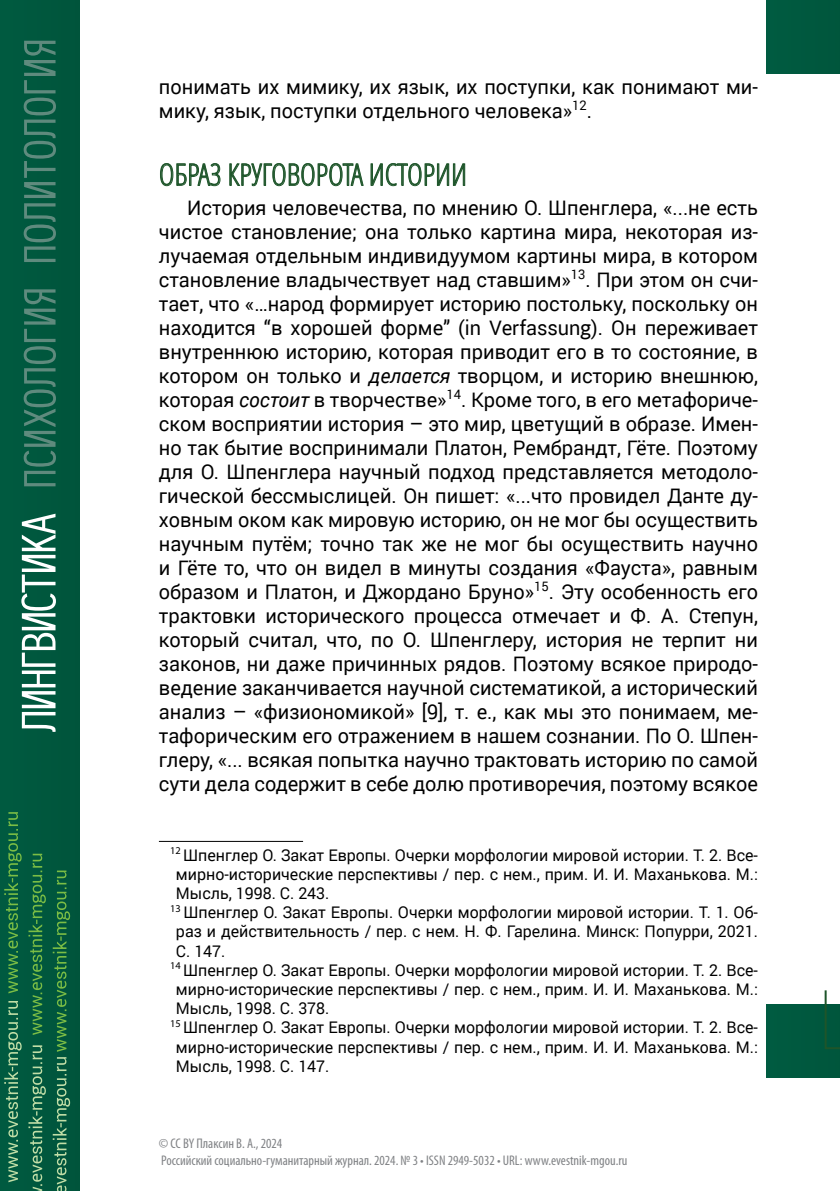
<style>
.page{position:relative;width:840px;height:1191px;background:#fff}
.page>*{position:absolute;margin:0;border:0;box-sizing:border-box;transform-origin:0 0}
.Подзаг_аннот__ключ_с{font:30px "Germano";color:#1e552a}
.Основной_текст{font:20px/24px "Roberto Sans";color:#000}
.Сноска{font:16px/19.2px "Roberto Sans";color:#000;text-align:justify}
.t1{font:condensed 14px/16.8px "Myriad Pro";color:#808285}
.s1{font-style:italic}
</style>
<div class="page">
<div style="left:0;top:0;width:79px;height:1191px;background:#00573d"></div>
<div style="left:766px;top:0;width:73px;height:74px;background:#00583f"></div>
<svg style="left:4px;top:1001px;width:18px;height:181px"></svg>
<svg style="left:4px;top:812px;width:18px;height:181px"></svg>
<svg style="left:28px;top:853px;width:18px;height:182px"></svg>
<svg style="left:53px;top:870px;width:17px;height:181px"></svg>
<svg style="left:28px;top:1045px;width:18px;height:146px"></svg>
<svg style="left:53px;top:1057px;width:17px;height:134px"></svg>
<svg style="left:24px;top:41px;width:32px;height:221px"></svg>
<svg style="left:24px;top:289px;width:32px;height:197px"></svg>
<svg style="left:21px;top:513px;width:35px;height:219px"></svg>
<svg style="left:160px;top:163px;width:61px;height:24px"></svg>
<svg style="left:229px;top:163px;width:135px;height:24px"></svg>
<svg style="left:370px;top:163px;width:95px;height:24px"></svg>
<hr style="left:159px;top:841px;width:144px;height:1px;background:#000">
<svg style="left:766px;top:990px;width:73px;height:87px"></svg>
<p class="Основной_текст" style="left:159px;top:73px;width:600px">понимать их мимику, их язык, их поступки, как понимают ми&shy;мику, язык, поступки отдельного человека»<sup>12</sup>.</p>
<p class="Подзаг_аннот__ключ_с" style="left:159px;top:154px;width:309px">ОБРАЗ КРУГОВОРОТА ИСТОРИИ</p>
<p class="Основной_текст" style="left:159px;top:194px;width:600px;text-align:justify;text-indent:28px">История человечества, по мнению О. Шпенглера, «...не есть чистое становление; она только картина мира, некоторая из&shy;лучаемая отдельным индивидуумом картины мира, в котором становление владычествует над ставшим»<sup>13</sup>. При этом он счи&shy;тает, что «…народ формирует историю постольку, поскольку он находится “в хорошей форме” (in Verfassung). Он переживает внутреннюю историю, которая приводит его в то состояние, в котором он только и <span class="s1">делается</span> творцом, и историю внешнюю, которая <span class="s1">состоит</span> в творчестве»<sup>14</sup>. Кроме того, в его метафориче&shy;ском восприятии история – это мир, цветущий в образе. Имен&shy;но так бытие воспринимали Платон, Рембрандт, Гёте. Поэтому для О. Шпенглера научный подход представляется методоло&shy;гической бессмыслицей. Он пишет: «...что провидел Данте ду&shy;ховным оком как мировую историю, он не мог бы осуществить научным путём; точно так же не мог бы осуществить научно и Гёте то, что он видел в минуты создания «Фауста», равным образом и Платон, и Джордано Бруно»<sup>15</sup>. Эту особенность его трактовки исторического процесса отмечает и Ф. А. Степун, который считал, что, по О. Шпенглеру, история не терпит ни законов, ни даже причинных рядов. Поэтому всякое природо&shy;ведение заканчивается научной систематикой, а исторический анализ – «физиономикой» [9], т. е., как мы это понимаем, ме&shy;тафорическим его отражением в нашем сознании. По О. Шпен&shy;глеру, «... всякая попытка научно трактовать историю по самой сути дела содержит в себе долю противоречия, поэтому всякое</p>
<p class="Сноска" style="left:176px;top:844px;width:583px;text-indent:-6px"><sup>12</sup> Шпенглер О. Закат Европы. Очерки морфологии мировой истории. Т. 2. Все&shy;мирно-исторические перспективы / пер. с нем., прим. И. И. Маханькова. М.:<br>Мысль, 1998. С. 243.</p>
<p class="Сноска" style="left:176px;top:901px;width:583px;text-indent:-6px"><sup>13</sup> Шпенглер О. Закат Европы. Очерки морфологии мировой истории. Т. 1. Об&shy;раз и действительность / пер. с нем. Н. Ф. Гарелина. Минск: Попурри, 2021.<br>С. 147.</p>
<p class="Сноска" style="left:176px;top:959px;width:583px;text-indent:-6px"><sup>14</sup> Шпенглер О. Закат Европы. Очерки морфологии мировой истории. Т. 2. Все&shy;мирно-исторические перспективы / пер. с нем., прим. И. И. Маханькова. М.:<br>Мысль, 1998. С. 378.</p>
<p class="Сноска" style="left:176px;top:1016px;width:583px;text-indent:-6px"><sup>15</sup> Шпенглер О. Закат Европы. Очерки морфологии мировой истории. Т. 2. Все&shy;мирно-исторические перспективы / пер. с нем., прим. И. И. Маханькова. М.:<br>Мысль, 1998. С. 147.</p>
<p class="t1" style="left:159px;top:1134px;width:469px">© CC BY Плаксин В. А., 2024<br>Российский социально-гуманитарный журнал. 2024. № 3 • ISSN 2949-5032 • URL: www.evestnik-mgou.ru</p>
</div>
